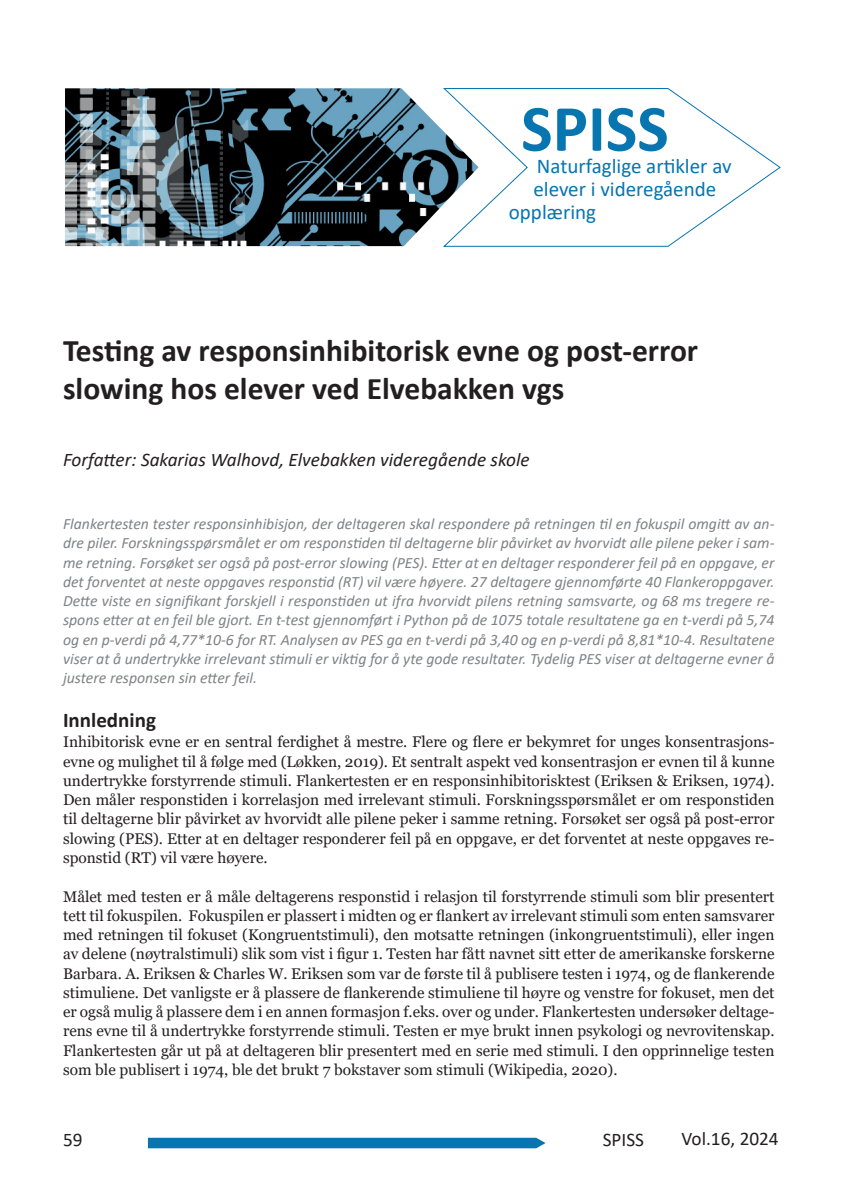
<style>
.page{position:relative;width:844px;height:1191px;background:#fff}
.page>*{position:absolute;margin:0;border:0;box-sizing:border-box;transform-origin:0 0}
.t1{font:700 66.5px "Calibri";color:#0775af}
.t2{font:700 31.5px/37.8px "Calibri";color:#231f20}
.t3{font:21px "Calibri";color:#0775af}
.t4{font:700 21px "Calibri";color:#231f20}
.t5{font:italic 19.25px "Calibri";color:#231f20}
.t6{font:19.25px "Calibri";color:#231f20}
.t7{font:italic 15.75px/19.2px "Calibri";color:#808285;text-align:justify}
.t8{font:15.4px/19.2px "Georgia";color:#231f20;text-align:justify}
</style>
<div class="page">
<svg style="left:148px;top:1137px;width:397px;height:11px;background:#1a7fb5"></svg>
<img style="left:65px;top:88px;width:377px;height:158px">
<svg style="left:442px;top:88px;width:339px;height:159px"></svg>
<h1 class="t1" style="left:521px;top:82px;width:149px">SPISS</h1>
<h3 class="t3" style="left:536px;top:152px;width:196px">Naturfaglige artikler av</h3>
<h3 class="t3" style="left:533px;top:175px;width:184px">elever i videregående</h3>
<h3 class="t3" style="left:508px;top:197px;width:89px">opplæring</h3>
<h2 class="t2" style="left:63px;top:331px;width:636px">Testing av responsinhibitorisk evne og post-error slowing hos elever ved Elvebakken vgs</h2>
<p class="t5" style="left:63px;top:447px;width:468px">Forfatter: Sakarias Walhovd, Elvebakken videregående skole</p>
<p class="t7" style="left:63px;top:513px;width:712px">Flankertesten tester responsinhibisjon, der deltageren skal respondere på retningen til en fokuspil omgitt av an&shy;dre piler. Forskningsspørsmålet er om responstiden til deltagerne blir påvirket av hvorvidt alle pilene peker i sam&shy;me retning. Forsøket ser også på post-error slowing (PES). Etter at en deltager responderer feil på en oppgave, er det forventet at neste oppgaves responstid (RT) vil være høyere. 27 deltagere gjennomførte 40 Flankeroppgaver.<br>Dette viste en signifikant forskjell i responstiden ut ifra hvorvidt pilens retning samsvarte, og 68 ms tregere re&shy;spons etter at en feil ble gjort. En t-test gjennomført i Python på de 1075 totale resultatene ga en t-verdi på 5,74 og en p-verdi på 4,77*10-6 for RT. Analysen av PES ga en t-verdi på 3,40 og en p-verdi på 8,81*10-4. Resultatene viser at å undertrykke irrelevant stimuli er viktig for å yte gode resultater. Tydelig PES viser at deltagerne evner å justere responsen sin etter feil.</p>
<h3 class="t4" style="left:63px;top:705px;width:94px">Innledning</h3>
<p class="t8" style="left:63px;top:733px;width:712px">Inhibitorisk evne er en sentral ferdighet å mestre. Flere og flere er bekymret for unges konsentrasjons&shy;evne og mulighet til å følge med (Løkken, 2019). Et sentralt aspekt ved konsentrasjon er evnen til å kunne undertrykke forstyrrende stimuli. Flankertesten er en responsinhibitorisktest (Eriksen &amp; Eriksen, 1974).<br>Den måler responstiden i korrelasjon med irrelevant stimuli. Forskningsspørsmålet er om responstiden til deltagerne blir påvirket av hvorvidt alle pilene peker i samme retning. Forsøket ser også på post-error slowing (PES). Etter at en deltager responderer feil på en oppgave, er det forventet at neste oppgaves re&shy;sponstid (RT) vil være høyere.</p>
<p class="t8" style="left:63px;top:887px;width:712px">Målet med testen er å måle deltagerens responstid i relasjon til forstyrrende stimuli som blir presentert tett til fokuspilen. Fokuspilen er plassert i midten og er flankert av irrelevant stimuli som enten samsvarer med retningen til fokuset (Kongruentstimuli), den motsatte retningen (inkongruentstimuli), eller ingen av delene (nøytralstimuli) slik som vist i figur 1. Testen har fått navnet sitt etter de amerikanske forskerne Barbara. A. Eriksen &amp; Charles W. Eriksen som var de første til å publisere testen i 1974, og de flankerende stimuliene. Det vanligste er å plassere de flankerende stimuliene til høyre og venstre for fokuset, men det er også mulig å plassere dem i en annen formasjon f.eks. over og under. Flankertesten undersøker deltage&shy;rens evne til å undertrykke forstyrrende stimuli. Testen er mye brukt innen psykologi og nevrovitenskap.<br>Flankertesten går ut på at deltageren blir presentert med en serie med stimuli. I den opprinnelige testen som ble publisert i 1974, ble det brukt 7 bokstaver som stimuli (Wikipedia, 2020).</p>
<p class="t6" style="left:63px;top:1126px;width:21px">59</p>
<p class="t6" style="left:602px;top:1126px;width:43px">SPISS</p>
<p class="t6" style="left:681px;top:1125px;width:99px">Vol.16, 2024</p>
</div>
